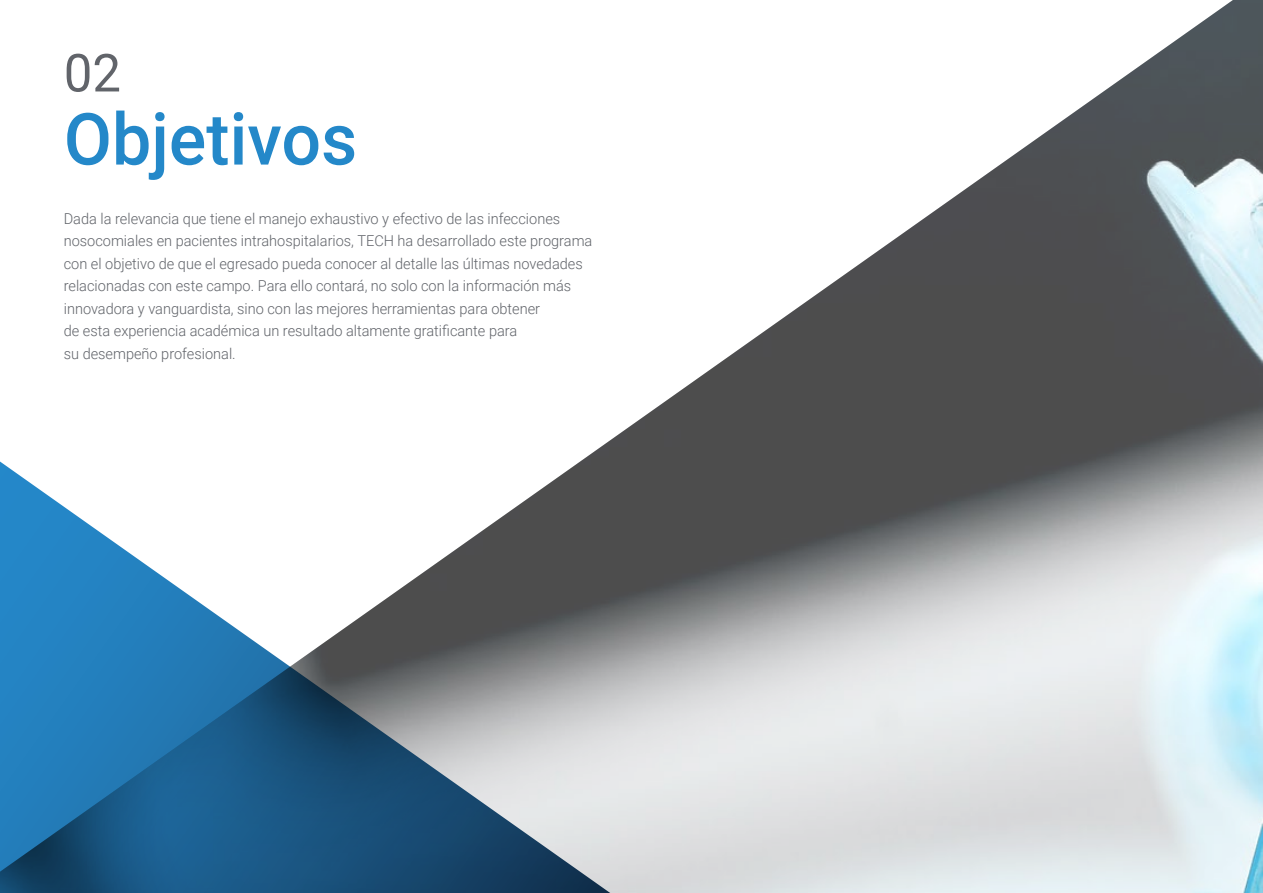
<style>
.page{position:relative;width:1263px;height:893px;background:#fff}
.page>*{position:absolute;margin:0;border:0;box-sizing:border-box;transform-origin:0 0}
.t1{font:500 72px "Roboto";color:#2488c9}
.t2{font:52.5px "Roboto";color:#61646a}
.t3{font:300 15px/22.5px "Roboto";color:#61646a}
</style>
<div class="page">
<img style="left:602px;top:0;width:661px;height:893px">
<svg style="left:0;top:446px;width:640px;height:447px"></svg>
<h2 class="t2" style="left:64px;top:36px;width:59px">02</h2>
<h1 class="t1" style="left:64px;top:89px;width:295px">Objetivos</h1>
<p class="t3" style="left:64px;top:207px;width:530px">Dada la relevancia que tiene el manejo exhaustivo y efectivo de las infecciones nosocomiales en pacientes intrahospitalarios, TECH ha desarrollado este programa con el objetivo de que el egresado pueda conocer al detalle las últimas novedades relacionadas con este campo. Para ello contará, no solo con la información más innovadora y vanguardista, sino con las mejores herramientas para obtener<br>de esta experiencia académica un resultado altamente gratificante para<br>su desempeño profesional.</p>
</div>
